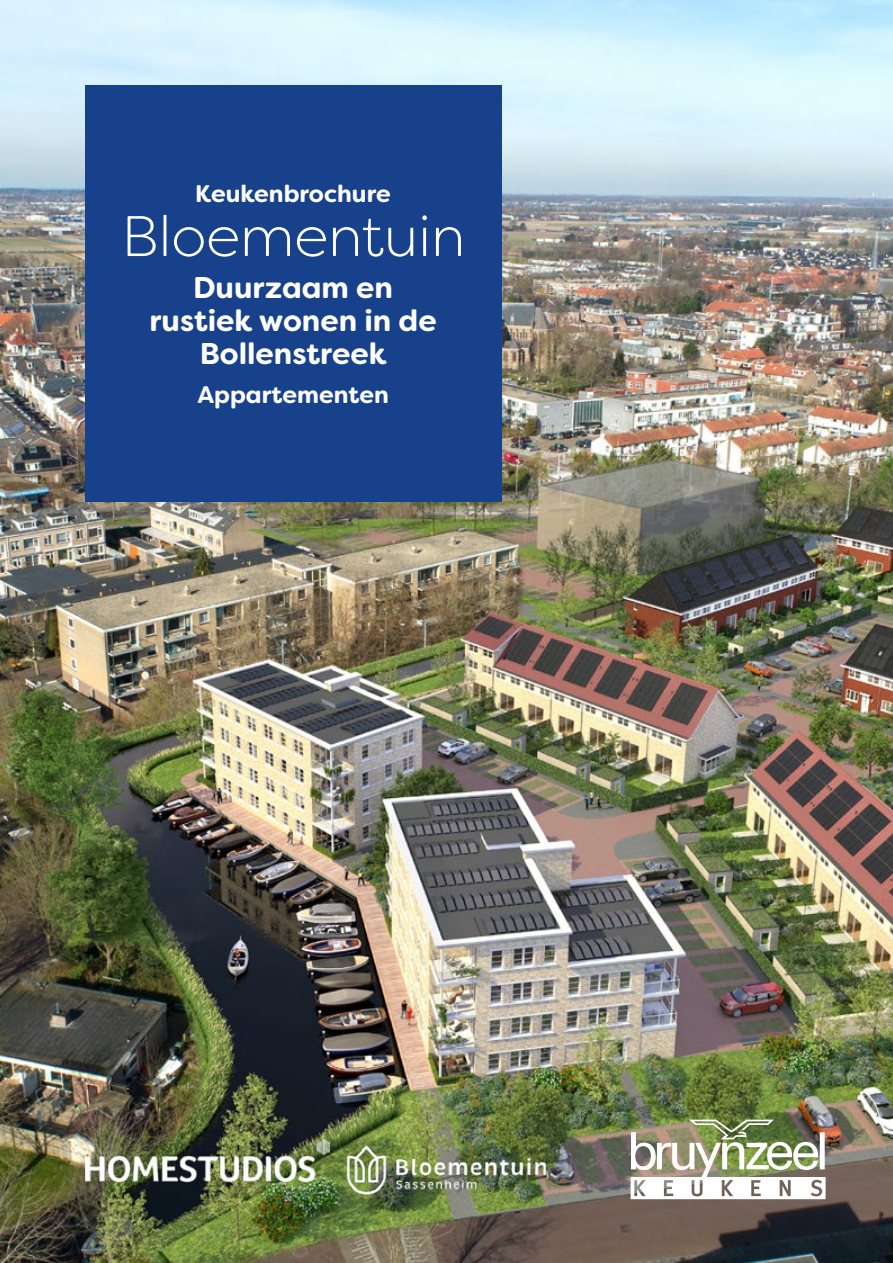
<style>
.page{position:relative;width:893px;height:1263px;background:#fff}
.page>*{position:absolute;margin:0;border:0;box-sizing:border-box;transform-origin:0 0}
.t1{font:300 57px "Filson Soft";color:#fff}
.t2{font:700 30px/33px "Filson Soft";color:#fff;text-align:center}
.t3{font:700 24px "Filson Soft";color:#fff}
</style>
<div class="page">
<img style="left:0;top:0;width:893px;height:1263px">
<div style="left:85px;top:85px;width:417px;height:417px;background:#17428b"></div>
<img style="left:85px;top:1139px;width:244px;height:60px">
<img style="left:344px;top:1131px;width:205px;height:76px">
<img style="left:631px;top:1119px;width:195px;height:80px">
<p class="t3" style="left:195px;top:178px;width:197px">Keukenbrochure</p>
<h1 class="t1" style="left:121px;top:201px;width:345px">Bloementuin</h1>
<p class="t2" style="left:149px;top:272px;width:289px">Duurzaam en rustiek wonen in de<br>Bollenstreek</p>
<p class="t3" style="left:197px;top:379px;width:193px">Appartementen</p>
</div>
